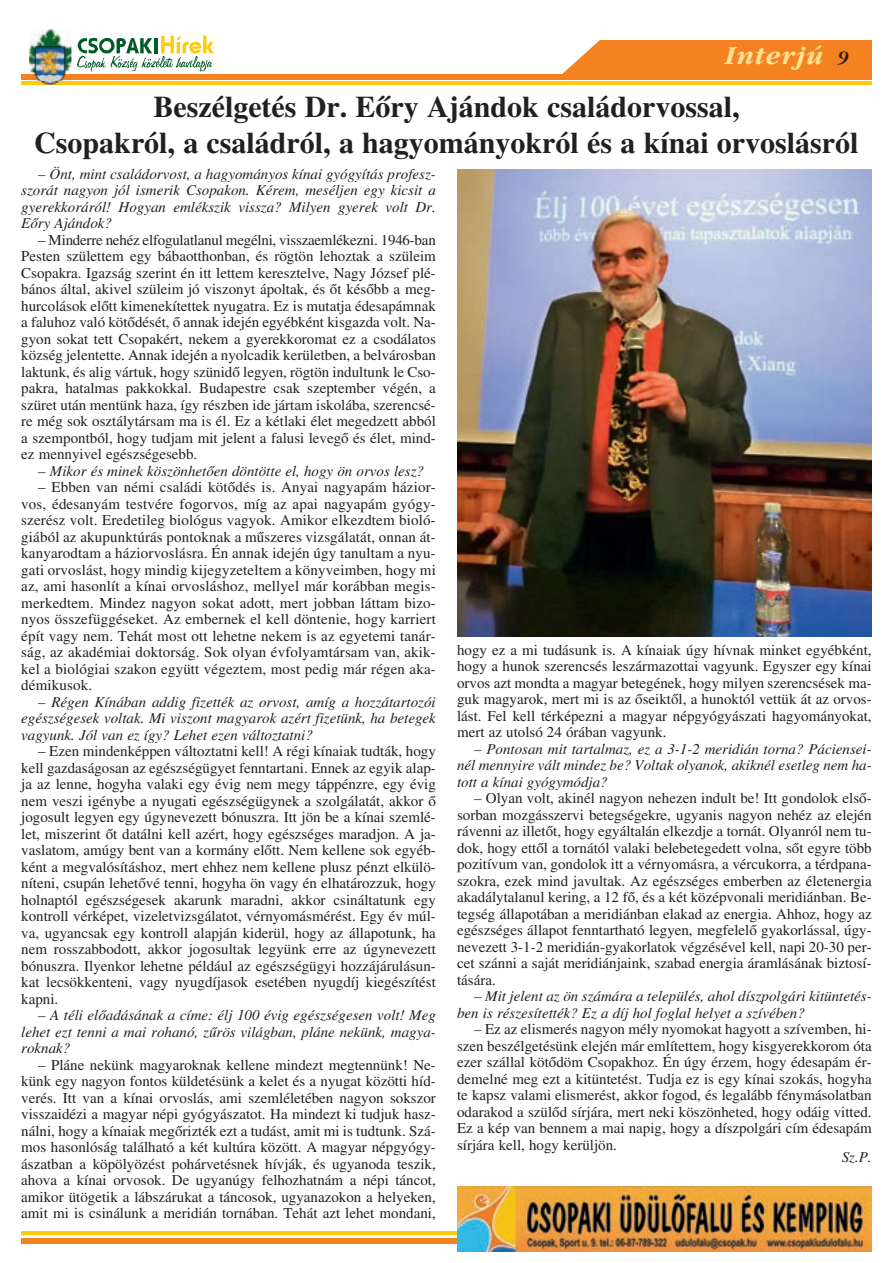
<style>
.page{position:relative;width:893px;height:1263px;background:#fff}
.page>*{position:absolute;margin:0;border:0;box-sizing:border-box;transform-origin:0 0}
.t1{font:30px/36px "Hu Times Bold";color:#231f20;text-align:center}
.t2{font:italic 27px "Garamond HU Bold";letter-spacing:.045em;color:#ffe192}
.t3{font:15px/16.5px "Hu Times Roman";color:#231f20;text-align:justify}
.t4{font:15px/16.5px "Hu Times Italic";color:#231f20;text-align:justify}
.s1{font-size:18px;color:#231f20}
.s2{font-family:"Hu Times Italic"}
</style>
<div class="page">
<img style="left:457px;top:170px;width:415px;height:467px">
<hr style="left:21px;top:82px;width:851px;height:3px;background:#feca0a">
<div style="left:21px;top:74px;width:851px;height:5px;background:#f58220"></div>
<svg style="left:77px;top:36px;width:137px;height:36px"></svg>
<img style="left:29px;top:29px;width:42px;height:53px">
<img style="left:41px;top:82px;width:18px;height:3px">
<img style="left:29px;top:74px;width:42px;height:5px">
<div style="left:562px;top:40px;width:310px;height:34px;background:#f58220"></div>
<div style="left:21px;top:1238px;width:599px;height:5px;background:#f58220"></div>
<hr style="left:21px;top:1231px;width:599px;height:3px;background:#feca0a">
<img style="left:457px;top:1186px;width:415px;height:65px">
<h2 class="t2" style="left:725px;top:45px;width:125px">Interjú <span class="s1">9</span></h2>
<h1 class="t1" style="left:34px;top:92px;width:826px">Beszélgetés Dr. Eõry Ajándok családorvossal,<br>Csopakról, a családról, a hagyományokról és a kínai orvoslásról</h1>
<p class="t4" style="left:21px;top:167px;width:416px;text-indent:17px">– Önt, mint családorvost, a hagyományos kínai gyógyítás profesz&shy;szorát nagyon jól ismerik Csopakon. Kérem, meséljen egy kicsit a gyerekkoráról! Hogyan emlékszik vissza? Milyen gyerek volt Dr.<br>Eõry Ajándok?</p>
<p class="t3" style="left:21px;top:233px;width:416px;text-indent:17px">– Minderre nehéz elfogulatlanul megélni, visszaemlékezni. 1946-ban Pesten születtem egy bábaotthonban, és rögtön lehoztak a szüleim Csopakra. Igazság szerint én itt lettem keresztelve, Nagy József plé&shy;bános által, akivel szüleim jó viszonyt ápoltak, és õt késõbb a meg&shy;hurcolások elõtt kimenekítettek nyugatra. Ez is mutatja édesapámnak a faluhoz való kötõdését, õ annak idején egyébként kisgazda volt. Na&shy;gyon sokat tett Csopakért, nekem a gyerekkoromat ez a csodálatos község jelentette. Annak idején a nyolcadik kerületben, a belvárosban laktunk, és alig vártuk, hogy szünidõ legyen, rögtön indultunk le Cso&shy;pakra, hatalmas pakkokkal. Budapestre csak szeptember végén, a szüret után mentünk haza, így részben ide jártam iskolába, szerencsé&shy;re még sok osztálytársam ma is él. Ez a kétlaki élet megedzett abból a szempontból, hogy tudjam mit jelent a falusi levegõ és élet, mind&shy;ez mennyivel egészségesebb.</p>
<p class="t4" style="left:38px;top:464px;width:387px">– Mikor és minek köszönhetõen döntötte el, hogy ön orvos lesz?</p>
<p class="t3" style="left:21px;top:480px;width:416px;text-indent:17px">– Ebben van némi családi kötõdés is. Anyai nagyapám házior&shy;vos, édesanyám testvére fogorvos, míg az apai nagyapám gyógy&shy;szerész volt. Eredetileg biológus vagyok. Amikor elkezdtem bioló&shy;giából az akupunktúrás pontoknak a mûszeres vizsgálatát, onnan át&shy;kanyarodtam a háziorvoslásra. Én annak idején úgy tanultam a nyu&shy;gati orvoslást, hogy mindig kijegyzeteltem a könyveimben, hogy mi az, ami hasonlít a kínai orvosláshoz, mellyel már korábban megis&shy;merkedtem. Mindez nagyon sokat adott, mert jobban láttam bizo&shy;nyos összefüggéseket. Az embernek el kell döntenie, hogy karriert épít vagy nem. Tehát most ott lehetne nekem is az egyetemi tanár&shy;ság, az akadémiai doktorság. Sok olyan évfolyamtársam van, akik&shy;kel a biológiai szakon együtt végeztem, most pedig már régen aka&shy;démikusok.</p>
<p class="t4" style="left:21px;top:695px;width:416px;text-indent:17px">– Régen Kínában addig fizették az orvost, amíg a hozzátartozói egészségesek voltak. Mi viszont magyarok azért fizetünk, ha betegek vagyunk. Jól van ez így? Lehet ezen változtatni?</p>
<p class="t3" style="left:21px;top:744px;width:416px;text-indent:17px">– Ezen mindenképpen változtatni kell! A régi kínaiak tudták, hogy kell gazdaságosan az egészségügyet fenntartani. Ennek az egyik alap&shy;ja az lenne, hogyha valaki egy évig nem megy táppénzre, egy évig nem veszi igénybe a nyugati egészségügynek a szolgálatát, akkor õ jogosult legyen egy úgynevezett bónuszra. Itt jön be a kínai szemlé&shy;let, miszerint õt datálni kell azért, hogy egészséges maradjon. A ja&shy;vaslatom, amúgy bent van a kormány elõtt. Nem kellene sok egyéb&shy;ként a megvalósításhoz, mert ehhez nem kellene plusz pénzt elkülö&shy;níteni, csupán lehetõvé tenni, hogyha ön vagy én elhatározzuk, hogy holnaptól egészségesek akarunk maradni, akkor csináltatunk egy kontroll vérképet, vizeletvizsgálatot, vérnyomásmérést. Egy év múl&shy;va, ugyancsak egy kontroll alapján kiderül, hogy az állapotunk, ha nem rosszabbodott, akkor jogosultak legyünk erre az úgynevezett bónuszra. Ilyenkor lehetne például az egészségügyi hozzájárulásun&shy;kat lecsökkenteni, vagy nyugdíjasok esetében nyugdíj kiegészítést kapni.</p>
<p class="t4" style="left:21px;top:1008px;width:416px;text-indent:17px">– A téli elõadásának a címe: élj 100 évig egészségesen volt! Meg lehet ezt tenni a mai rohanó, zûrös világban, pláne nekünk, magya&shy;roknak?</p>
<p class="t3" style="left:21px;top:1058px;width:416px;text-indent:17px">– Pláne nekünk magyaroknak kellene mindezt megtennünk! Ne&shy;künk egy nagyon fontos küldetésünk a kelet és a nyugat közötti híd&shy;verés. Itt van a kínai orvoslás, ami szemléletében nagyon sokszor visszaidézi a magyar népi gyógyászatot. Ha mindezt ki tudjuk hasz&shy;nálni, hogy a kínaiak megõrizték ezt a tudást, amit mi is tudtunk. Szá&shy;mos hasonlóság található a két kultúra között. A magyar népgyógy&shy;ászatban a köpölyözést pohárvetésnek hívják, és ugyanoda teszik, ahova a kínai orvosok. De ugyanúgy felhozhatnám a népi táncot, amikor ütögetik a lábszárukat a táncosok, ugyanazokon a helyeken, amit mi is csinálunk a meridián tornában. Tehát azt lehet mondani,</p>
<p class="t3" style="left:457px;top:643px;width:416px">hogy ez a mi tudásunk is. A kínaiak úgy hívnak minket egyébként, hogy a hunok szerencsés leszármazottai vagyunk. Egyszer egy kínai orvos azt mondta a magyar betegének, hogy milyen szerencsések ma&shy;guk magyarok, mert mi is az õseiktõl, a hunoktól vettük át az orvos&shy;lást. Fel kell térképezni a magyar népgyógyászati hagyományokat, mert az utolsó 24 órában vagyunk.</p>
<p class="t4" style="left:457px;top:742px;width:416px;text-indent:17px">– Pontosan mit tartalmaz, ez a 3-1-2 meridián torna? Páciensei&shy;nél mennyire vált mindez be? Voltak olyanok, akiknél esetleg nem ha&shy;tott a kínai gyógymódja?</p>
<p class="t3" style="left:457px;top:791px;width:416px;text-indent:17px"><span class="s2">–</span> Olyan volt, akinél nagyon nehezen indult be! Itt gondolok elsõ&shy;sorban mozgásszervi betegségekre, ugyanis nagyon nehéz az elején rávenni az illetõt, hogy egyáltalán elkezdje a tornát. Olyanról nem tu&shy;dok, hogy ettõl a tornától valaki belebetegedett volna, sõt egyre több pozitívum van, gondolok itt a vérnyomásra, a vércukorra, a térdpana&shy;szokra, ezek mind javultak. Az egészséges emberben az életenergia akadálytalanul kering, a 12 fõ, és a két középvonali meridiánban. Be&shy;tegség állapotában a meridiánban elakad az energia. Ahhoz, hogy az egészséges állapot fenntartható legyen, megfelelõ gyakorlással, úgy&shy;nevezett 3-1-2 meridián-gyakorlatok végzésével kell, napi 20-30 per&shy;cet szánni a saját meridiánjaink, szabad energia áramlásának biztosí&shy;tására.</p>
<p class="t4" style="left:457px;top:989px;width:416px;text-indent:17px">– Mit jelent az ön számára a település, ahol díszpolgári kitüntetés&shy;ben is részesítették? Ez a díj hol foglal helyet a szívében?</p>
<p class="t3" style="left:457px;top:1022px;width:416px;text-indent:17px"><span class="s2">–</span> Ez az elismerés nagyon mély nyomokat hagyott a szívemben, hi&shy;szen beszélgetésünk elején már említettem, hogy kisgyerekkorom óta ezer szállal kötõdöm Csopakhoz. Én úgy érzem, hogy édesapám ér&shy;demelné meg ezt a kitüntetést. Tudja ez is egy kínai szokás, hogyha te kapsz valami elismerést, akkor fogod, és legalább fénymásolatban odarakod a szülõd sírjára, mert neki köszönheted, hogy odáig vitted.<br>Ez a kép van bennem a mai napig, hogy a díszpolgári cím édesapám sírjára kell, hogy kerüljön.</p>
<p class="t4" style="left:842px;top:1150px;width:31px">Sz.P.</p>
</div>
